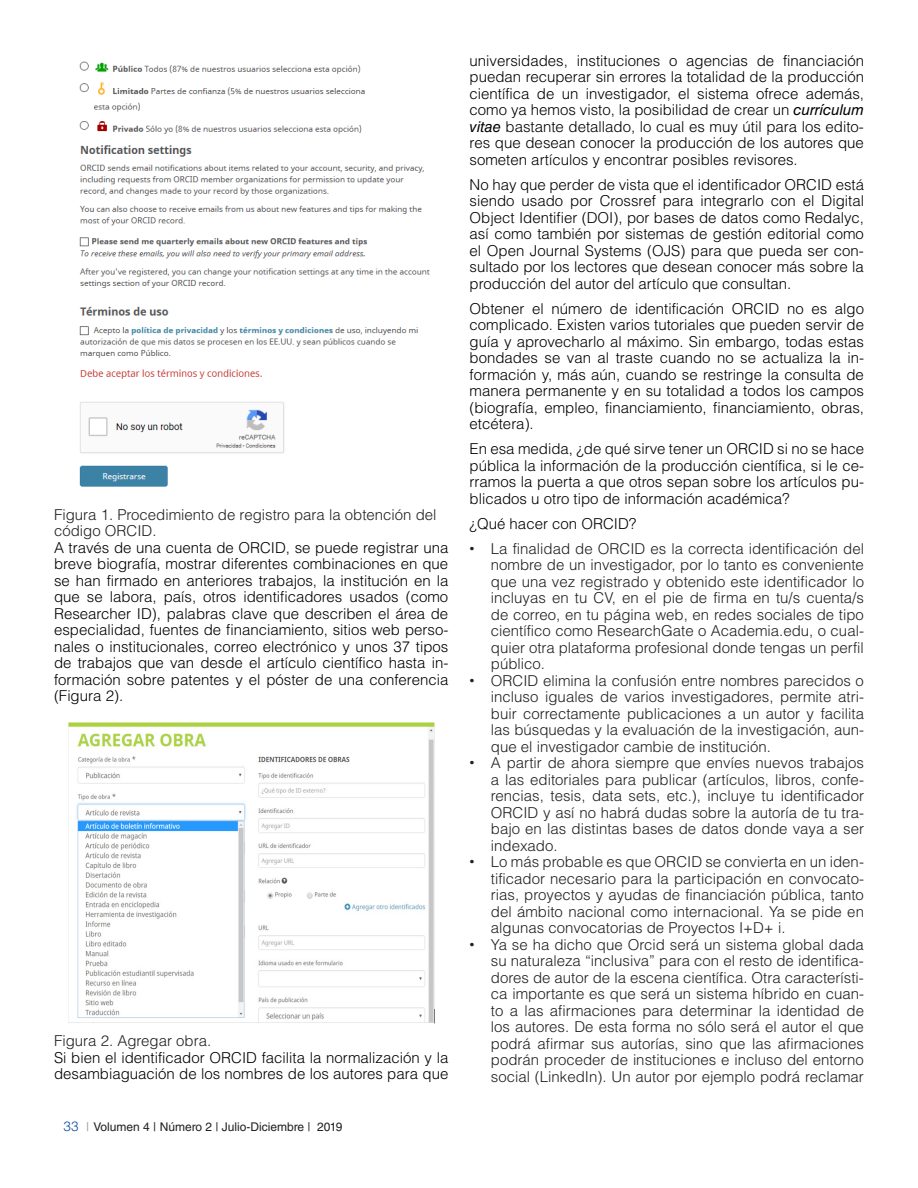
<style>
.page{position:relative;width:918px;height:1188px;background:#fff}
.page>*{position:absolute;margin:0;border:0;box-sizing:border-box;transform-origin:0 0}
.t1{font:300 15px/16.5px "Helvetica LT Std";color:#000;text-align:justify}
.t2{font:300 15px/16.5px "Helvetica LT Std";color:#231f20;text-align:justify}
.t3{font:12px "Helvetica LT Std";color:#231f20}
.s1{font-weight:300;font-size:13.5px;color:#0d4da1}
.s2{color:#999b9e}
.s3{font-weight:400;font-style:italic}
.s4{font-family:"Adobe Caslon Pro";font-weight:400}
</style>
<div class="page">
<img style="left:79px;top:61px;width:351px;height:426px">
<img style="left:68px;top:722px;width:367px;height:301px">
<p class="t2" style="left:54px;top:506px;width:384px">Figura 1. Procedimiento de registro para la obtención del código ORCID.</p>
<p class="t1" style="left:54px;top:539px;width:396px">A través de una cuenta de ORCID, se puede registrar una breve biografía, mostrar diferentes combinaciones en que se han firmado en anteriores trabajos, la institución en la que se labora, país, otros identificadores usados (como Researcher ID), palabras clave que describen el área de especialidad, fuentes de financiamiento, sitios web perso&shy;nales o institucionales, correo electrónico y unos 37 tipos de trabajos que van desde el artículo científico hasta in&shy;formación sobre patentes y el póster de una conferencia (Figura 2).</p>
<p class="t2" style="left:54px;top:1033px;width:159px">Figura 2. Agregar obra.</p>
<p class="t1" style="left:54px;top:1049px;width:396px">Si bien el identificador ORCID facilita la normalización y la desambiaguación de los nombres de los autores para que</p>
<p class="t3" style="left:64px;top:1120px;width:280px"><span class="s1">33</span> <span class="s2">|</span> Volumen 4 | Número 2 | Julio-Diciembre | 2019</p>
<p class="t1" style="left:470px;top:52px;width:396px">universidades, instituciones o agencias de financiación puedan recuperar sin errores la totalidad de la producción científica de un investigador, el sistema ofrece además, como ya hemos visto, la posibilidad de crear un <span class="s3">currículum vitae</span> bastante detallado, lo cual es muy útil para los edito&shy;res que desean conocer la producción de los autores que someten artículos y encontrar posibles revisores.</p>
<p class="t1" style="left:470px;top:176px;width:396px">No hay que perder de vista que el identificador ORCID está siendo usado por Crossref para integrarlo con el Digital Object Identifier (DOI), por bases de datos como Redalyc, así como también por sistemas de gestión editorial como el Open Journal Systems (OJS) para que pueda ser con&shy;sultado por los lectores que desean conocer más sobre la producción del autor del artículo que consultan.</p>
<p class="t1" style="left:470px;top:300px;width:396px">Obtener el número de identificación ORCID no es algo complicado. Existen varios tutoriales que pueden servir de guía y aprovecharlo al máximo. Sin embargo, todas estas bondades se van al traste cuando no se actualiza la in&shy;formación y, más aún, cuando se restringe la consulta de manera permanente y en su totalidad a todos los campos (biografía, empleo, financiamiento, financiamiento, obras, etcétera).</p>
<p class="t1" style="left:470px;top:441px;width:396px">En esa medida, ¿de qué sirve tener un ORCID si no se hace pública la información de la producción científica, si le ce&shy;rramos la puerta a que otros sepan sobre los artículos pu&shy;blicados u otro tipo de información académica?</p>
<p class="t1" style="left:470px;top:515px;width:168px">¿Qué hacer con ORCID?</p>
<p class="t2" style="left:491px;top:540px;width:375px;text-indent:-21px"><span class="s4">•</span> La finalidad de ORCID es la correcta identificación del nombre de un investigador, por lo tanto es conveniente que una vez registrado y obtenido este identificador lo incluyas en tu CV, en el pie de firma en tu/s cuenta/s de correo, en tu página web, en redes sociales de tipo científico como ResearchGate o Academia.edu, o cual&shy;quier otra plataforma profesional donde tengas un perfil público.</p>
<p class="t2" style="left:491px;top:672px;width:375px;text-indent:-21px"><span class="s4">•</span> ORCID elimina la confusión entre nombres parecidos o incluso iguales de varios investigadores, permite atri&shy;buir correctamente publicaciones a un autor y facilita las búsquedas y la evaluación de la investigación, aun&shy;que el investigador cambie de institución.</p>
<p class="t2" style="left:491px;top:755px;width:375px;text-indent:-21px"><span class="s4">•</span> A partir de ahora siempre que envíes nuevos trabajos a las editoriales para publicar (artículos, libros, confe&shy;rencias, tesis, data sets, etc.), incluye tu identificador ORCID y así no habrá dudas sobre la autoría de tu tra&shy;bajo en las distintas bases de datos donde vaya a ser indexado.</p>
<p class="t2" style="left:491px;top:854px;width:375px;text-indent:-21px"><span class="s4">•</span> Lo más probable es que ORCID se convierta en un iden&shy;tificador necesario para la participación en convocato&shy;rias, proyectos y ayudas de financiación pública, tanto del ámbito nacional como internacional. Ya se pide en algunas convocatorias de Proyectos I+D+ i.</p>
<p class="t2" style="left:491px;top:936px;width:375px;text-indent:-21px"><span class="s4">•</span> Ya se ha dicho que Orcid será un sistema global dada su naturaleza “inclusiva” para con el resto de identifica&shy;dores de autor de la escena científica. Otra característi&shy;ca importante es que será un sistema híbrido en cuan&shy;to a las afirmaciones para determinar la identidad de los autores. De esta forma no sólo será el autor el que podrá afirmar sus autorías, sino que las afirmaciones podrán proceder de instituciones e incluso del entorno social (LinkedIn). Un autor por ejemplo podrá reclamar</p>
</div>
